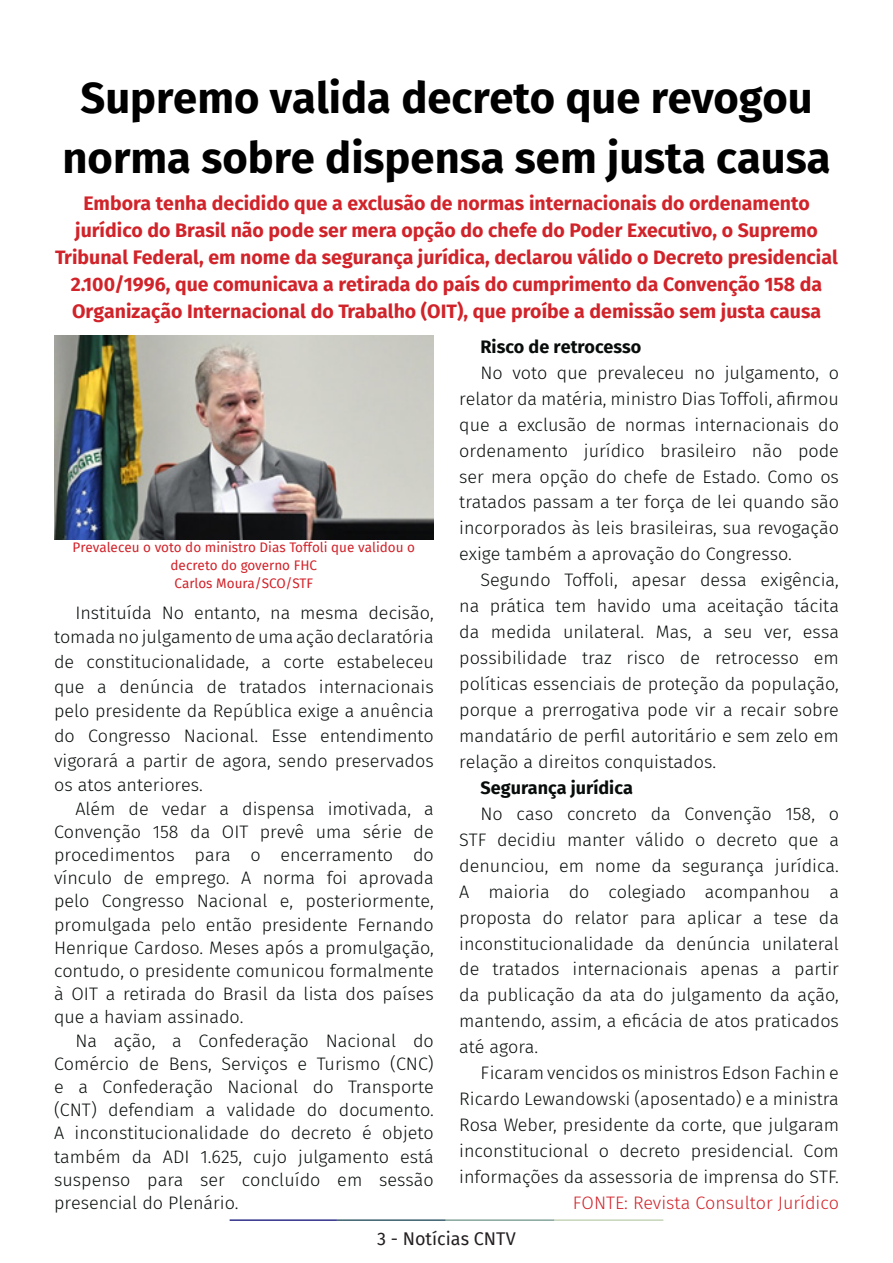
<style>
.page{position:relative;width:893px;height:1263px;background:#fff}
.page>*{position:absolute;margin:0;border:0;box-sizing:border-box;transform-origin:0 0}
.t1{font:700 43.5px/60px "Fira Sans";color:#000001;text-align:center}
.t2{font:700 19.5px/27px "Fira Sans";color:#d1232a;text-align:center}
.t3{font:300 18px/26px "Fira Sans";color:#080d0b;text-align:justify}
.t4{font:700 18px "Fira Sans";color:#080d0b}
.t5{font:300 18px "Fira Sans";color:#d1232a}
.t6{font:18px "Fira Sans";color:#231f20}
.t7{font:13.5px/18px "Fira Sans";color:#d1232a;text-align:center}
</style>
<div class="page">
<hr style="left:230px;top:1219px;width:107px;height:2px;background:#2f3088">
<hr style="left:337px;top:1219px;width:109px;height:2px;background:#3a5f6d">
<hr style="left:446px;top:1219px;width:109px;height:2px;background:#87a59a">
<hr style="left:555px;top:1219px;width:108px;height:2px;background:#c6d5b7">
<img style="left:55px;top:336px;width:379px;height:203px">
<p class="t1" style="left:63px;top:65px;width:769px">Supremo valida decreto que revogou norma sobre dispensa sem justa causa</p>
<p class="t2" style="left:55px;top:188px;width:784px">Embora tenha decidido que a exclusão de normas internacionais do ordenamento jurídico do Brasil não pode ser mera opção do chefe do Poder Executivo, o Supremo Tribunal Federal, em nome da segurança jurídica, declarou válido o Decreto presidencial 2.100/1996, que comunicava a retirada do país do cumprimento da Convenção 158 da Organização Internacional do Trabalho (OIT), que proíbe a demissão sem justa causa</p>
<p class="t7" style="left:73px;top:538px;width:344px">Prevaleceu o voto do ministro Dias Toffoli que validou o decreto do governo FHC</p>
<p class="t7" style="left:174px;top:574px;width:140px">Carlos Moura/SCO/STF</p>
<p class="t3" style="left:54px;top:600px;width:381px;line-height:24.8px;text-indent:21px">Instituída No entanto, na mesma decisão, tomada no julgamento de uma ação declaratória de constitucionalidade, a corte estabeleceu que a denúncia de tratados internacionais pelo presidente da República exige a anuência do Congresso Nacional. Esse entendimento vigorará a partir de agora, sendo preservados os atos anteriores.</p>
<p class="t3" style="left:54px;top:797px;width:381px;line-height:23.2px;text-indent:21px">Além de vedar a dispensa imotivada, a Convenção 158 da OIT prevê uma série de procedimentos para o encerramento do vínculo de emprego. A norma foi aprovada pelo Congresso Nacional e, posteriormente, promulgada pelo então presidente Fernando Henrique Cardoso. Meses após a promulgação, contudo, o presidente comunicou formalmente à OIT a retirada do Brasil da lista dos países que a haviam assinado.</p>
<p class="t3" style="left:54px;top:1028px;width:381px;line-height:23.2px;text-indent:21px">Na ação, a Confederação Nacional do Comércio de Bens, Serviços e Turismo (CNC) e a Confederação Nacional do Transporte (CNT) defendiam a validade do documento.<br>A inconstitucionalidade do decreto é objeto também da ADI 1.625, cujo julgamento está suspenso para ser concluído em sessão presencial do Plenário.</p>
<p class="t4" style="left:480px;top:331px;width:162px">Risco de retrocesso</p>
<p class="t3" style="left:459px;top:359px;width:381px;text-indent:21px">No voto que prevaleceu no julgamento, o relator da matéria, ministro Dias Toffoli, afirmou que a exclusão de normas internacionais do ordenamento jurídico brasileiro não pode ser mera opção do chefe de Estado. Como os tratados passam a ter força de lei quando são incorporados às leis brasileiras, sua revogação exige também a aprovação do Congresso.</p>
<p class="t3" style="left:459px;top:567px;width:381px;text-indent:21px">Segundo Toffoli, apesar dessa exigência, na prática tem havido uma aceitação tácita da medida unilateral. Mas, a seu ver, essa possibilidade traz risco de retrocesso em políticas essenciais de proteção da população, porque a prerrogativa pode vir a recair sobre mandatário de perfil autoritário e sem zelo em relação a direitos conquistados.</p>
<p class="t4" style="left:480px;top:772px;width:154px">Segurança jurídica</p>
<p class="t3" style="left:459px;top:800px;width:381px;text-indent:21px">No caso concreto da Convenção 158, o STF decidiu manter válido o decreto que a denunciou, em nome da segurança jurídica.<br>A maioria do colegiado acompanhou a proposta do relator para aplicar a tese da inconstitucionalidade da denúncia unilateral de tratados internacionais apenas a partir da publicação da ata do julgamento da ação, mantendo, assim, a eficácia de atos praticados até agora.</p>
<p class="t3" style="left:459px;top:1060px;width:381px;text-indent:21px">Ficaram vencidos os ministros Edson Fachin e Ricardo Lewandowski (aposentado) e a ministra Rosa Weber, presidente da corte, que julgaram inconstitucional o decreto presidencial. Com informações da assessoria de imprensa do STF.</p>
<p class="t5" style="left:573px;top:1190px;width:268px">FONTE: Revista Consultor Jurídico</p>
<p class="t6" style="left:377px;top:1225px;width:140px">3 - Notícias CNTV</p>
</div>
